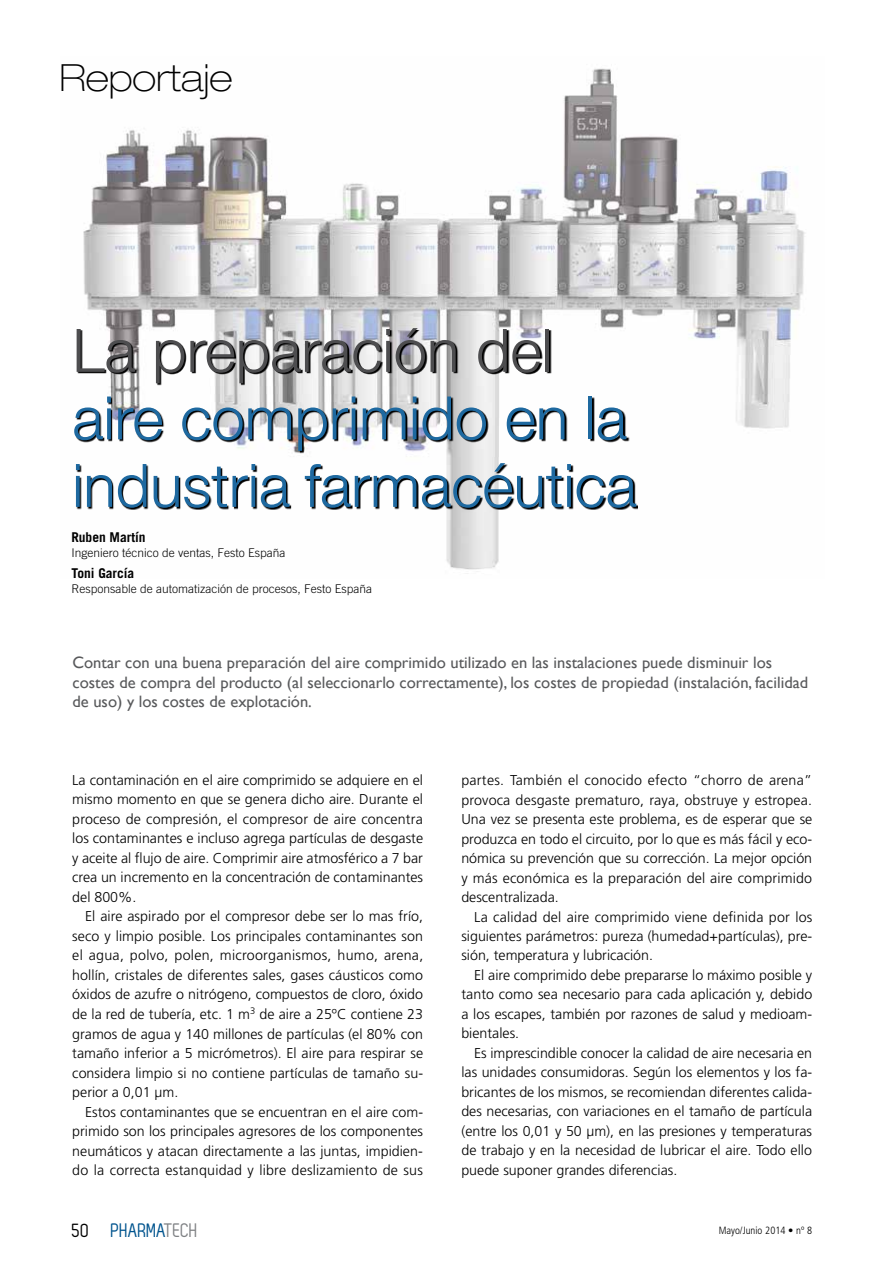
<style>
.page{position:relative;width:893px;height:1263px;background:#fff}
.page>*{position:absolute;margin:0;border:0;box-sizing:border-box;transform-origin:0 0}
.t1{font:300 60px/67.5px "Helvetica Neue LT Std";color:#1e69a0}
.t2{font:300 60px "Helvetica Neue LT Std";color:#4d4d4f}
.t3{font:100 expanded 37.5px "Helvetica Neue LT Std";color:#000}
.t4{font:19.5px "Zag";color:#00548e}
.t5{font:16.5px/19.5px "Gill Sans";color:#58595b}
.t6{font:300 14.25px/19.5px "Frutiger";color:#000;text-align:justify}
.t7{font:700 13.5px "Trade Gothic";color:#000}
.t8{font:300 12px "Trade Gothic";color:#000}
.t9{font:300 condensed 10.5px "Frutiger";color:#000}
.s1{color:#000}
.s2{color:#808285}
</style>
<div class="page">
<img style="left:77px;top:68px;width:728px;height:506px">
<svg style="left:76px;top:330px;width:562px;height:179px"></svg>
<h2 class="t3" style="left:60px;top:56px;width:174px">Reportaje</h2>
<h1 class="t2" style="left:72px;top:314px;width:482px">La preparación del</h1>
<h1 class="t1" style="left:72px;top:383px;width:566px">aire comprimido en la industria farmacéutica</h1>
<p class="t7" style="left:71px;top:529px;width:76px">Ruben Martín</p>
<p class="t8" style="left:71px;top:546px;width:216px">Ingeniero técnico de ventas, Festo España</p>
<p class="t7" style="left:71px;top:565px;width:65px">Toni García</p>
<p class="t8" style="left:71px;top:582px;width:302px">Responsable de automatización de procesos, Festo España</p>
<p class="t5" style="left:72px;top:653px;width:737px">Contar con una buena preparación del aire comprimido utilizado en las instalaciones puede disminuir los costes de compra del producto (al seleccionarlo correctamente), los costes de propiedad (instalación, facilidad de uso) y los costes de explotación.</p>
<p class="t6" style="left:72px;top:770px;width:352px">La contaminación en el aire comprimido se adquiere en el mismo momento en que se genera dicho aire. Durante el proceso de compresión, el compresor de aire concentra los contaminantes e incluso agrega partículas de desgaste y aceite al flujo de aire. Comprimir aire atmosférico a 7 bar crea un incremento en la concentración de contaminantes del 800%.</p>
<p class="t6" style="left:72px;top:907px;width:353px;text-indent:13px">El aire aspirado por el compresor debe ser lo mas frío, seco y limpio posible. Los principales contaminantes son el agua, polvo, polen, microorganismos, humo, arena, hollín, cristales de diferentes sales, gases cáusticos como óxidos de azufre o nitrógeno, compuestos de cloro, óxido de la red de tubería, etc. 1 m<sup>3</sup> de aire a 25ºC contiene 23 gramos de agua y 140 millones de partículas (el 80% con tamaño inferior a 5 micrómetros). El aire para respirar se considera limpio si no contiene partículas de tamaño su&shy;perior a 0,01 µm.</p>
<p class="t6" style="left:72px;top:1102px;width:352px;text-indent:13px">Estos contaminantes que se encuentran en el aire com&shy;primido son los principales agresores de los componentes neumáticos y atacan directamente a las juntas, impidien&shy;do la correcta estanquidad y libre deslizamiento de sus</p>
<p class="t6" style="left:461px;top:770px;width:352px">partes. También el conocido efecto “chorro de arena” provoca desgaste prematuro, raya, obstruye y estropea.<br>Una vez se presenta este problema, es de esperar que se produzca en todo el circuito, por lo que es más fácil y eco&shy;nómica su prevención que su corrección. La mejor opción y más económica es la preparación del aire comprimido descentralizada.</p>
<p class="t6" style="left:461px;top:907px;width:353px;text-indent:13px">La calidad del aire comprimido viene definida por los siguientes parámetros: pureza (humedad+partículas), pre&shy;sión, temperatura y lubricación.</p>
<p class="t6" style="left:461px;top:965px;width:352px;text-indent:13px">El aire comprimido debe prepararse lo máximo posible y tanto como sea necesario para cada aplicación y, debido a los escapes, también por razones de salud y medioam&shy;bientales.</p>
<p class="t6" style="left:461px;top:1043px;width:352px;text-indent:13px">Es imprescindible conocer la calidad de aire necesaria en las unidades consumidoras. Según los elementos y los fa&shy;bricantes de los mismos, se recomiendan diferentes calida&shy;des necesarias, con variaciones en el tamaño de partícula (entre los 0,01 y 50 µm), en las presiones y temperaturas de trabajo y en la necesidad de lubricar el aire. Todo ello puede suponer grandes diferencias.</p>
<h3 class="t4" style="left:72px;top:1219px;width:127px"><span class="s1">50</span> PHARMA<span class="s2">TECH</span></h3>
<p class="t9" style="left:719px;top:1224px;width:95px">Mayo/Junio 2014 • nº 8</p>
</div>
